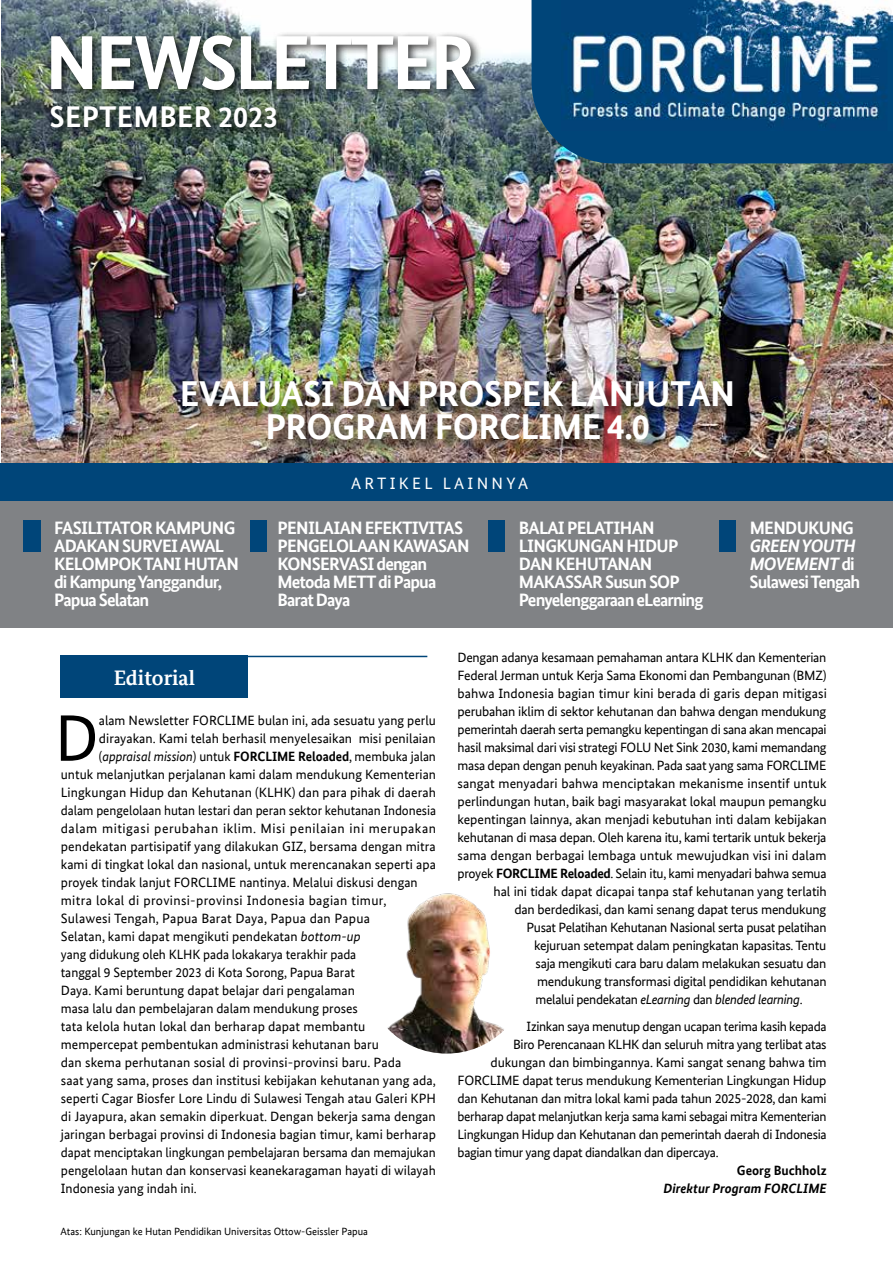
<style>
.page{position:relative;width:893px;height:1263px;background:#fff}
.page>*{position:absolute;margin:0;border:0;box-sizing:border-box;transform-origin:0 0}
.t1{font:700 76.5px "Bundes Sans Office";letter-spacing:-.04em;color:#fff}
.t2{font:65.7px "Bundes Sans Office";color:#000}
.t3{font:700 36px/33px "Bundes Sans Office";letter-spacing:-.015em;color:#fff;text-align:center}
.t4{font:700 30px "Bundes Sans Office";letter-spacing:.01em;color:#fff}
.t5{font:700 21px "Bundes Serif Office T";color:#fff}
.t6{font:700 18px/18px "Bundes Sans Office";letter-spacing:-.04em;color:#fff}
.t7{font:italic 700 18px/18px "Bundes Sans Office";letter-spacing:-.04em;color:#fff}
.t8{font:16.5px "Bundes Sans Office";letter-spacing:.2em;color:#fff}
.t9{font:13.5px "Bundes Sans Office";letter-spacing:-.005em;color:#000}
.t10{font:13.5px "Bundes Sans Office";letter-spacing:-.025em;color:#000}
.t11{font:13.5px "Bundes Sans Office";letter-spacing:.04em;color:#000}
.t12{font:13.5px "Bundes Sans Office";letter-spacing:.025em;color:#000}
.t13{font:italic 13.5px "Bundes Sans Office";letter-spacing:-.025em;color:#000}
.t14{font:13.5px "Bundes Sans Office";letter-spacing:.015em;color:#000}
.t15{font:italic 700 13.5px "Bundes Sans Office";color:#000}
.t16{font:700 13.5px "Bundes Sans Office";color:#000}
.t17{font:10.5px "Bundes Sans Office";color:#000}
.s1{font-style:normal}
.s2{font-style:italic}
.s3{font-weight:700}
</style>
<div class="page">
<img style="left:2px;top:0;width:891px;height:463px">
<div style="left:46px;top:30px;width:439px;height:71px;background:#000;opacity:.75"></div>
<div style="left:61px;top:656px;width:187px;height:42px;background:#004579"></div>
<hr style="left:66px;top:656px;width:361px;height:1px;background:#004579">
<div style="left:183px;top:382px;width:566px;height:75px;background:#000;opacity:.75"></div>
<div style="left:0;top:492px;width:893px;height:136px;background:#808285"></div>
<div style="left:251px;top:520px;width:16px;height:31px;background:#004579"></div>
<div style="left:488px;top:520px;width:16px;height:31px;background:#004579"></div>
<div style="left:719px;top:520px;width:16px;height:31px;background:#004579"></div>
<div style="left:23px;top:520px;width:18px;height:31px;background:#004579"></div>
<div style="left:0;top:463px;width:893px;height:38px;background:#004579"></div>
<img style="left:364px;top:889px;width:165px;height:164px;border-radius:81px">
<svg style="left:531px;top:0;width:362px;height:163px;background:#0b4b7a"></svg>
<div style="left:561px;top:0;width:332px;height:136px;background:#004579"></div>
<img style="left:563px;top:0;width:330px;height:127px">
<div style="left:46px;top:101px;width:241px;height:38px;background:#000;opacity:.75"></div>
<h1 class="t1" style="left:45px;top:18px;width:433px">NEWSLETTER</h1>
<h3 class="t4" style="left:50px;top:100px;width:230px">SEPTEMBER 2023</h3>
<h3 class="t3" style="left:180px;top:378px;width:557px">EVALUASI DAN PROSPEK LANJUTAN<br>PROGRAM FORCLIME 4.0</h3>
<h3 class="t6" style="left:54px;top:518px;width:186px">FASILITATOR KAMPUNG<br>ADAKAN SURVEI AWAL<br>KELOMPOK TANI HUTAN di Kampung Yanggandur,<br>Papua Selatan</h3>
<p class="t8" style="left:351px;top:474px;width:178px">ARTIKEL LAINNYA</p>
<h3 class="t6" style="left:277px;top:518px;width:194px">PENILAIAN EFEKTIVITAS<br>PENGELOLAAN KAWASAN<br>KONSERVASI dengan<br>Metoda METT di Papua<br>Barat Daya</h3>
<h3 class="t6" style="left:519px;top:518px;width:186px">BALAI PELATIHAN<br>LINGKUNGAN HIDUP<br>DAN KEHUTANAN<br>MAKASSAR Susun SOP<br>Penyelenggaraan eLearning</h3>
<h3 class="t6" style="left:750px;top:518px;width:106px">MENDUKUNG</h3>
<h3 class="t7" style="left:750px;top:536px;width:112px">GREEN YOUTH<br>MOVEMENT<span class="s1">di<br>Sulawesi Tengah</span></h3>
<h3 class="t5" style="left:114px;top:666px;width:83px">Editorial</h3>
<h2 class="t2" style="left:55px;top:701px;width:46px">D</h2>
<p class="t9" style="left:99px;top:712px;width:338px">alam Newsletter FORCLIME bulan ini, ada sesuatu yang perlu</p>
<p class="t9" style="left:99px;top:730px;width:338px">dirayakan. Kami telah berhasil menyelesaikan misi penilaian</p>
<p class="t9" style="left:99px;top:748px;width:339px">(<span class="s2">appraisal mission</span>) untuk <span class="s3">FORCLIME Reloaded</span>, membuka jalan</p>
<p class="t9" style="left:61px;top:766px;width:377px">untuk melanjutkan perjalanan kami dalam mendukung Kementerian</p>
<p class="t9" style="left:61px;top:784px;width:376px">Lingkungan Hidup dan Kehutanan (KLHK) dan para pihak di daerah</p>
<p class="t9" style="left:61px;top:802px;width:377px">dalam pengelolaan hutan lestari dan peran sektor kehutanan Indonesia</p>
<p class="t11" style="left:61px;top:820px;width:377px">dalam mitigasi perubahan iklim. Misi penilaian ini merupakan</p>
<p class="t9" style="left:61px;top:838px;width:376px">pendekatan partisipatif yang dilakukan GIZ, bersama dengan mitra</p>
<p class="t9" style="left:61px;top:856px;width:377px">kami di tingkat lokal dan nasional, untuk merencanakan seperti apa</p>
<p class="t9" style="left:61px;top:874px;width:358px">proyek tindak lanjut FORCLIME nantinya. Melalui diskusi dengan</p>
<p class="t12" style="left:61px;top:892px;width:327px">mitra lokal di provinsi-provinsi Indonesia bagian timur,</p>
<p class="t14" style="left:61px;top:910px;width:311px">Sulawesi Tengah, Papua Barat Daya, Papua dan Papua</p>
<p class="t9" style="left:61px;top:928px;width:301px">Selatan, kami dapat mengikuti pendekatan <span class="s2">bottom-up</span></p>
<p class="t9" style="left:61px;top:946px;width:297px">yang didukung oleh KLHK pada lokakarya terakhir pada</p>
<p class="t9" style="left:61px;top:964px;width:295px">tanggal 9 September 2023 di Kota Sorong, Papua Barat</p>
<p class="t9" style="left:61px;top:982px;width:296px">Daya. Kami beruntung dapat belajar dari pengalaman</p>
<p class="t9" style="left:61px;top:1000px;width:299px">masa lalu dan pembelajaran dalam mendukung proses</p>
<p class="t9" style="left:61px;top:1018px;width:306px">tata kelola hutan lokal dan berharap dapat membantu</p>
<p class="t9" style="left:61px;top:1036px;width:320px">mempercepat pembentukan administrasi kehutanan baru</p>
<p class="t9" style="left:61px;top:1054px;width:342px">dan skema perhutanan sosial di provinsi-provinsi baru. Pada</p>
<p class="t9" style="left:61px;top:1072px;width:377px">saat yang sama, proses dan institusi kebijakan kehutanan yang ada,</p>
<p class="t9" style="left:61px;top:1090px;width:377px">seperti Cagar Biosfer Lore Lindu di Sulawesi Tengah atau Galeri KPH</p>
<p class="t9" style="left:61px;top:1108px;width:377px">di Jayapura, akan semakin diperkuat. Dengan bekerja sama dengan</p>
<p class="t9" style="left:61px;top:1126px;width:377px">jaringan berbagai provinsi di Indonesia bagian timur, kami berharap</p>
<p class="t9" style="left:61px;top:1144px;width:376px">dapat menciptakan lingkungan pembelajaran bersama dan memajukan</p>
<p class="t9" style="left:61px;top:1162px;width:377px">pengelolaan hutan dan konservasi keanekaragaman hayati di wilayah</p>
<p class="t9" style="left:61px;top:1180px;width:137px">Indonesia yang indah ini.</p>
<p class="t17" style="left:61px;top:1226px;width:309px">Atas: Kunjungan ke Hutan Pendidikan Universitas Ottow-Geissler Papua</p>
<p class="t10" style="left:458px;top:650px;width:370px">Dengan adanya kesamaan pemahaman antara KLHK dan Kementerian</p>
<p class="t9" style="left:458px;top:668px;width:370px">Federal Jerman untuk Kerja Sama Ekonomi dan Pembangunan (BMZ)</p>
<p class="t9" style="left:458px;top:686px;width:371px">bahwa Indonesia bagian timur kini berada di garis depan mitigasi</p>
<p class="t9" style="left:458px;top:704px;width:370px">perubahan iklim di sektor kehutanan dan bahwa dengan mendukung</p>
<p class="t10" style="left:458px;top:722px;width:371px">pemerintah daerah serta pemangku kepentingan di sana akan mencapai</p>
<p class="t10" style="left:458px;top:740px;width:371px">hasil maksimal dari visi strategi FOLU Net Sink 2030, kami memandang</p>
<p class="t10" style="left:458px;top:758px;width:370px">masa depan dengan penuh keyakinan. Pada saat yang sama FORCLIME</p>
<p class="t9" style="left:458px;top:776px;width:371px">sangat menyadari bahwa menciptakan mekanisme insentif untuk</p>
<p class="t9" style="left:458px;top:794px;width:371px">perlindungan hutan, baik bagi masyarakat lokal maupun pemangku</p>
<p class="t9" style="left:458px;top:812px;width:371px">kepentingan lainnya, akan menjadi kebutuhan inti dalam kebijakan</p>
<p class="t9" style="left:458px;top:830px;width:370px">kehutanan di masa depan. Oleh karena itu, kami tertarik untuk bekerja</p>
<p class="t9" style="left:458px;top:848px;width:370px">sama dengan berbagai lembaga untuk mewujudkan visi ini dalam</p>
<p class="t10" style="left:458px;top:866px;width:370px">proyek <span class="s3">FORCLIME Reloaded</span>. Selain itu, kami menyadari bahwa semua</p>
<p class="t9" style="left:494px;top:884px;width:335px">hal ini tidak dapat dicapai tanpa staf kehutanan yang terlatih</p>
<p class="t9" style="left:515px;top:902px;width:313px">dan berdedikasi, dan kami senang dapat terus mendukung</p>
<p class="t10" style="left:527px;top:920px;width:302px">Pusat Pelatihan Kehutanan Nasional serta pusat pelatihan</p>
<p class="t9" style="left:534px;top:938px;width:294px">kejuruan setempat dalam peningkatan kapasitas. Tentu</p>
<p class="t9" style="left:536px;top:956px;width:292px">saja mengikuti cara baru dalam melakukan sesuatu dan</p>
<p class="t9" style="left:537px;top:974px;width:291px">mendukung transformasi digital pendidikan kehutanan</p>
<p class="t13" style="left:536px;top:992px;width:269px"><span class="s1">melalui pendekatan</span> eLearning <span class="s1">dan</span> blended learning<span class="s1">.</span></p>
<p class="t10" style="left:527px;top:1018px;width:302px">Izinkan saya menutup dengan ucapan terima kasih kepada</p>
<p class="t10" style="left:513px;top:1036px;width:315px">Biro Perencanaan KLHK dan seluruh mitra yang terlibat atas</p>
<p class="t9" style="left:491px;top:1054px;width:338px">dukungan dan bimbingannya. Kami sangat senang bahwa tim</p>
<p class="t9" style="left:458px;top:1072px;width:370px">FORCLIME dapat terus mendukung Kementerian Lingkungan Hidup</p>
<p class="t9" style="left:458px;top:1090px;width:371px">dan Kehutanan dan mitra lokal kami pada tahun 2025-2028, dan kami</p>
<p class="t10" style="left:458px;top:1108px;width:371px">berharap dapat melanjutkan kerja sama kami sebagai mitra Kementerian</p>
<p class="t10" style="left:458px;top:1126px;width:371px">Lingkungan Hidup dan Kehutanan dan pemerintah daerah di Indonesia</p>
<p class="t10" style="left:458px;top:1144px;width:262px">bagian timur yang dapat diandalkan dan dipercaya.</p>
<p class="t16" style="left:737px;top:1162px;width:91px">Georg Buchholz</p>
<p class="t15" style="left:663px;top:1180px;width:165px">Direktur Program FORCLIME</p>
</div>
